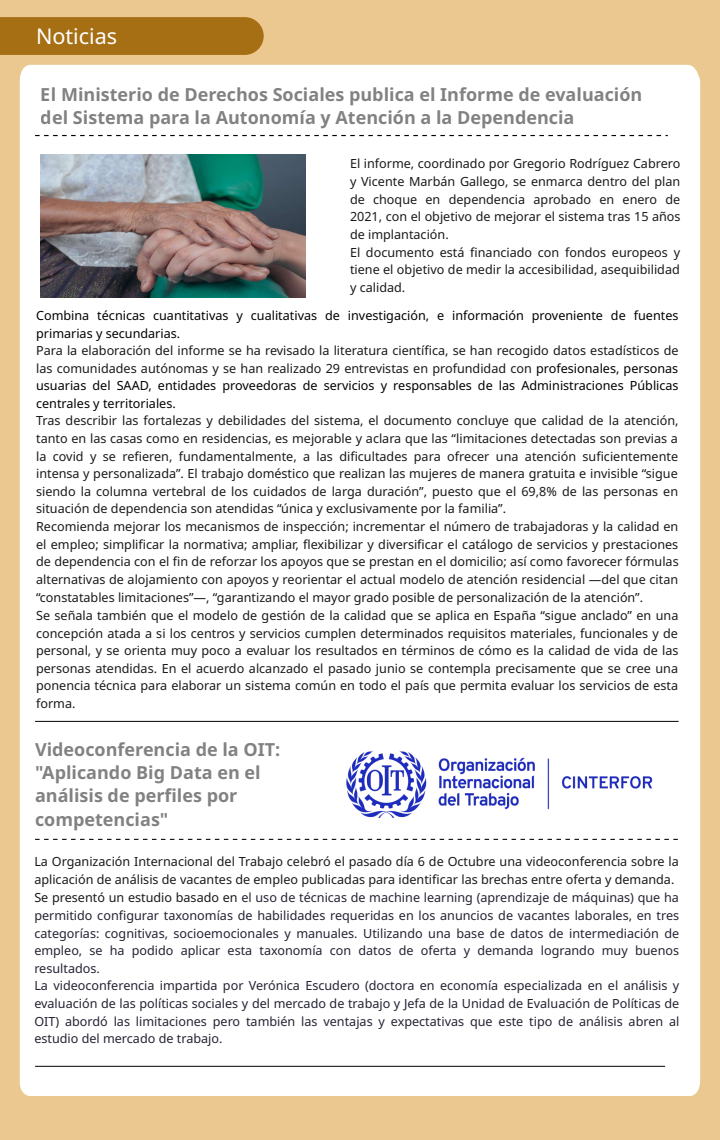
<style>
.page{position:relative;width:720px;height:1140px;background:#fff}
.page>*{position:absolute;margin:0;border:0;box-sizing:border-box;transform-origin:0 0}
.t1{font:21.6px "Noto Sans";color:#fff}
.t2{font:700 18px/23.4px "Noto Sans";color:#000}
.t3{font:12.6px/17.7px "Noto Sans";color:#191919}
.t4{font:12.6px/17.6px "Noto Sans";color:#232333}
.t5{font:12.6px/18px "Noto Sans";color:#000}
.s1{color:#000}
.s2{color:#191919}
</style>
<div class="page">
<div style="left:0;top:0;width:720px;height:1139px;background:#ebc88f"></div>
<div style="left:20px;top:65px;width:680px;height:1030px;background:#fff"></div>
<div style="left:0;top:17px;width:264px;height:38px;background:#a66f14"></div>
<hr style="left:35px;top:1065px;width:630px;height:1px;background:#000">
<hr style="left:35px;top:720px;width:644px;height:1px;background:#000">
<svg style="left:35px;top:135px;width:633px;height:1px"></svg>
<svg style="left:35px;top:838px;width:643px;height:1px"></svg>
<img style="left:342px;top:738px;width:329px;height:87px">
<img style="left:40px;top:155px;width:266px;height:142px">
<h1 class="t1" style="left:36px;top:21px;width:83px">Noticias</h1>
<h2 class="t2" style="left:41px;top:82px;width:603px">El Ministerio de Derechos Sociales publica el Informe de evaluación del Sistema para la Autonomía y Atención a la Dependencia</h2>
<p class="t3" style="left:350px;top:155px;width:332px">El informe, coordinado por Gregorio Rodríguez Cabrero y Vicente Marbán Gallego, se enmarca dentro del plan de choque en dependencia aprobado en enero de 2021, con el objetivo de mejorar el sistema tras 15 años de implantación.<br>El documento está financiado con fondos europeos y tiene el objetivo de medir la accesibilidad, asequibilidad y calidad.</p>
<p class="t5" style="left:36px;top:306px;width:644px">Combina técnicas cuantitativas y cualitativas de investigación, e información proveniente de fuentes primarias y secundarias.</p>
<p class="t3" style="left:36px;top:341px;width:644px;text-align:justify">Para la elaboración del informe se ha revisado la literatura científica, se han recogido datos estadísticos de las comunidades autónomas y se han realizado 29 entrevistas en profundidad con <span class="s1">profesionales, personas usuarias del SAAD, entidades proveedoras de servicios y responsables de las Administraciones Públicas centrales y territoriales.</span></p>
<p class="t3" style="left:36px;top:411px;width:644px">Tras describir las fortalezas y debilidades del sistema, el documento concluye que calidad de la atención, tanto en las casas como en residencias, es mejorable y aclara que las “limitaciones detectadas son previas a la covid y se refieren, fundamentalmente, a las dificultades para ofrecer una atención suficientemente intensa y personalizada”. El trabajo doméstico que realizan las mujeres de manera gratuita e invisible “sigue siendo la columna vertebral de los cuidados de larga duración”, puesto que el 69,8% de las personas en situación de dependencia son atendidas “única y exclusivamente por la familia”.<br>Recomienda mejorar los mecanismos de inspección; incrementar el número de trabajadoras y la calidad en el empleo; simplificar la normativa; ampliar, flexibilizar y diversificar el catálogo de servicios y prestaciones de dependencia con el fin de reforzar los apoyos que se prestan en el domicilio; así como favorecer fórmulas alternativas de alojamiento con apoyos y reorientar el actual modelo de atención residencial —del que citan “constatables limitaciones”—, “garantizando el mayor grado posible de personalización de la atención”.<br>Se señala también que el modelo de gestión de la calidad que se aplica en España “sigue anclado” en una concepción atada a si los centros y servicios cumplen determinados requisitos materiales, funcionales y de personal, y se orienta muy poco a evaluar los resultados en términos de cómo es la calidad de vida de las personas atendidas. En el acuerdo alcanzado el pasado junio se contempla precisamente que se cree una ponencia técnica para elaborar un sistema común en todo el país que permita evaluar los servicios de esta forma.</p>
<h2 class="t2" style="left:35px;top:736px;width:247px">Videoconferencia de la OIT: "Aplicando Big Data en el análisis de perfiles por competencias"</h2>
<p class="t4" style="left:34px;top:852px;width:647px"><span class="s2">La Organización Internacional del Trabajo celebró el pasado día 6 de Octubre una videoconferencia sobre la aplicación de análisis de vacantes de empleo publicadas para identificar las brechas entre oferta y demanda.<br>Se presentó un estudio basado en</span> el uso de técnicas de machine learning (aprendizaje de máquinas) que ha permitido configurar taxonomías de habilidades requeridas en los anuncios de vacantes laborales, en tres categorías: cognitivas, socioemocionales y manuales. Utilizando una base de datos de intermediación de empleo, se ha podido aplicar esta taxonomía con datos de oferta y demanda logrando muy buenos resultados.<br>La videoconferencia impartida por Verónica Escudero (doctora en economía especializada en el análisis y evaluación de las políticas sociales y del mercado de trabajo y Jefa de la Unidad de Evaluación de Políticas de OIT) abordó las limitaciones pero también las ventajas y expectativas que este tipo de análisis abren al estudio del mercado de trabajo.</p>
</div>
